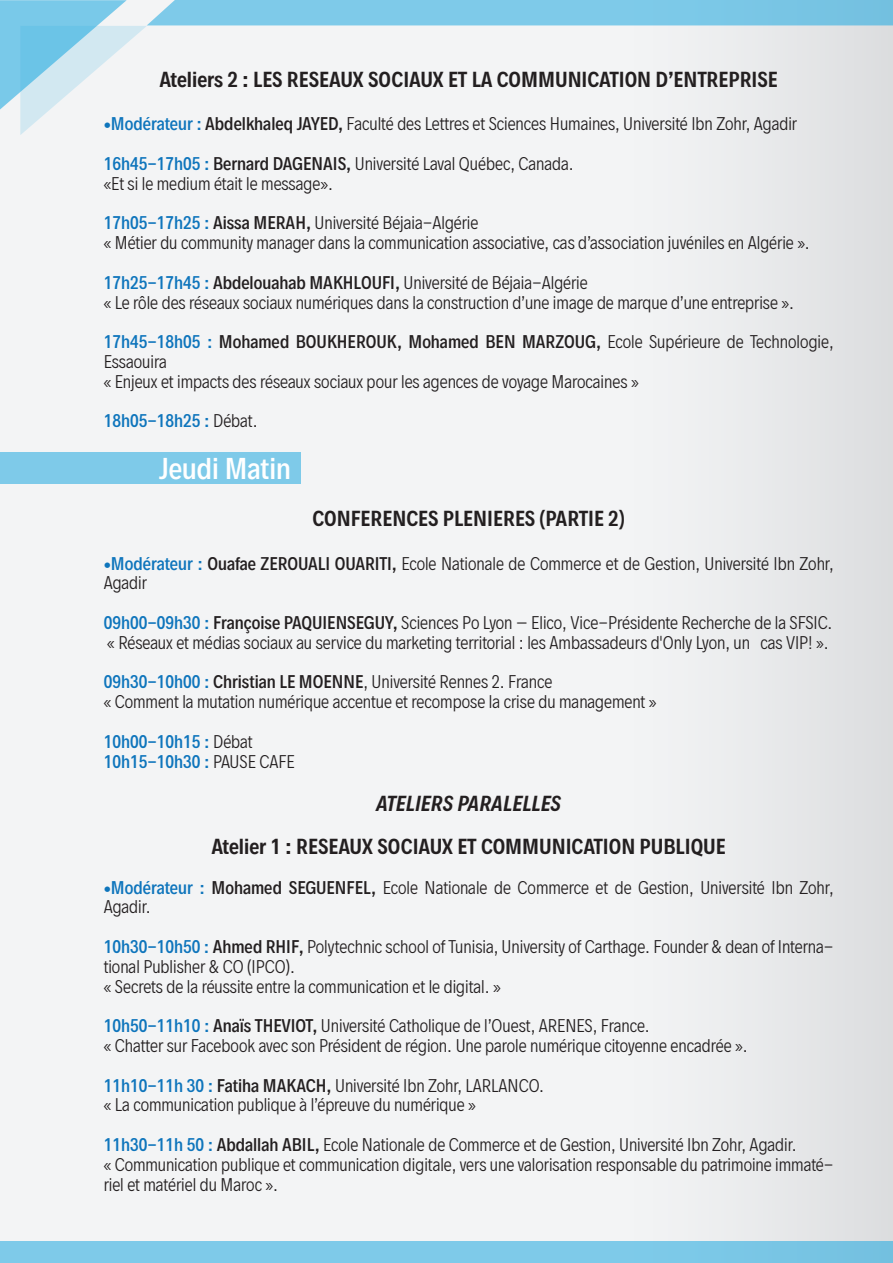
<style>
.page{position:relative;width:893px;height:1263px;background:#f3f4f5}
.page>*{position:absolute;margin:0;border:0;box-sizing:border-box;transform-origin:0 0}
.t1{font:500 27px "Decalotype";color:#fff}
.t2{font:600 19.5px "Decalotype";color:#231f20}
.t3{font:italic 600 19.5px "Decalotype";color:#231f20}
.t4{font:300 16.5px/19.8px "Decalotype";color:#231f20}
.t5{font:500 16.5px/19.8px "Decalotype";color:#0e75bc}
.s1{font-weight:500;color:#0e75bc}
.s2{font-weight:500}
.s3{font-weight:300;color:#231f20}
</style>
<div class="page">
<div style="left:627px;top:0;width:266px;height:1263px;background:#eaebed"></div>
<svg style="left:0;top:0;width:893px;height:135px"></svg>
<div style="left:0;top:1241px;width:893px;height:22px;background:#7ecae9"></div>
<div style="left:0;top:452px;width:300px;height:32px;background:#7ecae9"></div>
<p class="t2" style="left:159px;top:66px;width:620px">Ateliers 2 : LES RESEAUX SOCIAUX ET LA COMMUNICATION D’ENTREPRISE</p>
<p class="t4" style="left:104px;top:114px;width:695px"><span class="s1">•Modérateur :</span> <span class="s2">Abdelkhaleq JAYED,</span> Faculté des Lettres et Sciences Humaines, Université Ibn Zohr, Agadir</p>
<p class="t4" style="left:104px;top:154px;width:472px"><span class="s1">16h45-17h05 :</span> <span class="s2">Bernard DAGENAIS,</span> Université Laval Québec, Canada. «Et si le medium était le message».</p>
<p class="t4" style="left:104px;top:213px;width:708px"><span class="s1">17h05-17h25 :</span> <span class="s2">Aissa MERAH,</span> Université Béjaia-Algérie<br>« Métier du community manager dans la communication associative, cas d’association juvéniles en Algérie ».</p>
<p class="t4" style="left:104px;top:272px;width:692px"><span class="s1">17h25-17h45 :</span> <span class="s2">Abdelouahab MAKHLOUFI,</span> Université de Béjaia-Algérie<br>« Le rôle des réseaux sociaux numériques dans la construction d’une image de marque d’une entreprise ».</p>
<p class="t4" style="left:104px;top:332px;width:731px"><span class="s1">17h45-18h05 :</span> <span class="s2">Mohamed BOUKHEROUK, Mohamed BEN MARZOUG,</span> Ecole Supérieure de Technologie,<br>Essaouira<br>« Enjeux et impacts des réseaux sociaux pour les agences de voyage Marocaines »</p>
<p class="t5" style="left:104px;top:411px;width:156px">18h05-18h25 : <span class="s3">Débat.</span></p>
<h1 class="t1" style="left:159px;top:450px;width:133px">Jeudi Matin</h1>
<p class="t2" style="left:312px;top:505px;width:314px">CONFERENCES PLENIERES (PARTIE 2)</p>
<p class="t4" style="left:104px;top:553px;width:731px"><span class="s1">•Modérateur :</span> <span class="s2">Ouafae ZEROUALI OUARITI,</span> Ecole Nationale de Commerce et de Gestion, Université Ibn Zohr,<br>Agadir</p>
<p class="t4" style="left:104px;top:613px;width:730px"><span class="s1">09h00-09h30 :</span> <span class="s2">Françoise PAQUIENSEGUY,</span> Sciences Po Lyon – Elico, Vice-Présidente Recherche de la SFSIC. « Réseaux et médias sociaux au service du marketing territorial : les Ambassadeurs d'Only Lyon, un cas VIP! ».</p>
<p class="t4" style="left:104px;top:672px;width:554px"><span class="s1">09h30-10h00 :</span> <span class="s2">Christian LE MOENNE</span>, Université Rennes 2. France<br>« Comment la mutation numérique accentue et recompose la crise du management »</p>
<p class="t5" style="left:104px;top:731px;width:192px">10h00-10h15 : <span class="s3">Débat<br></span>10h15-10h30 : <span class="s3">PAUSE CAFE</span></p>
<p class="t3" style="left:376px;top:790px;width:186px">ATELIERS PARALELLES</p>
<p class="t2" style="left:211px;top:833px;width:516px">Atelier 1 : RESEAUX SOCIAUX ET COMMUNICATION PUBLIQUE</p>
<p class="t4" style="left:104px;top:877px;width:731px"><span class="s1">•Modérateur :</span> <span class="s2">Mohamed SEGUENFEL,</span> Ecole Nationale de Commerce et de Gestion, Université Ibn Zohr,<br>Agadir.</p>
<p class="t4" style="left:104px;top:937px;width:731px"><span class="s1">10h30-10h50 :</span> <span class="s2">Ahmed RHIF,</span> Polytechnic school of Tunisia, University of Carthage. Founder &amp; dean of Interna&shy;tional Publisher &amp; CO (IPCO).<br>« Secrets de la réussite entre la communication et le digital. »</p>
<p class="t4" style="left:104px;top:1016px;width:645px"><span class="s1">10h50-11h10 :</span> <span class="s2">Anaïs THEVIOT,</span> Université Catholique de l’Ouest, ARENES, France.<br>« Chatter sur Facebook avec son Président de région. Une parole numérique citoyenne encadrée ».</p>
<p class="t4" style="left:104px;top:1075px;width:442px"><span class="s1">11h10-11h 30 :</span> <span class="s2">Fatiha MAKACH,</span> Université Ibn Zohr, LARLANCO. « La communication publique à l’épreuve du numérique »</p>
<p class="t4" style="left:104px;top:1135px;width:731px"><span class="s1">11h30-11h 50 :</span> <span class="s2">Abdallah ABIL,</span> Ecole Nationale de Commerce et de Gestion, Université Ibn Zohr, Agadir.<br>« Communication publique et communication digitale, vers une valorisation responsable du patrimoine immaté&shy;riel et matériel du Maroc ».</p>
</div>
